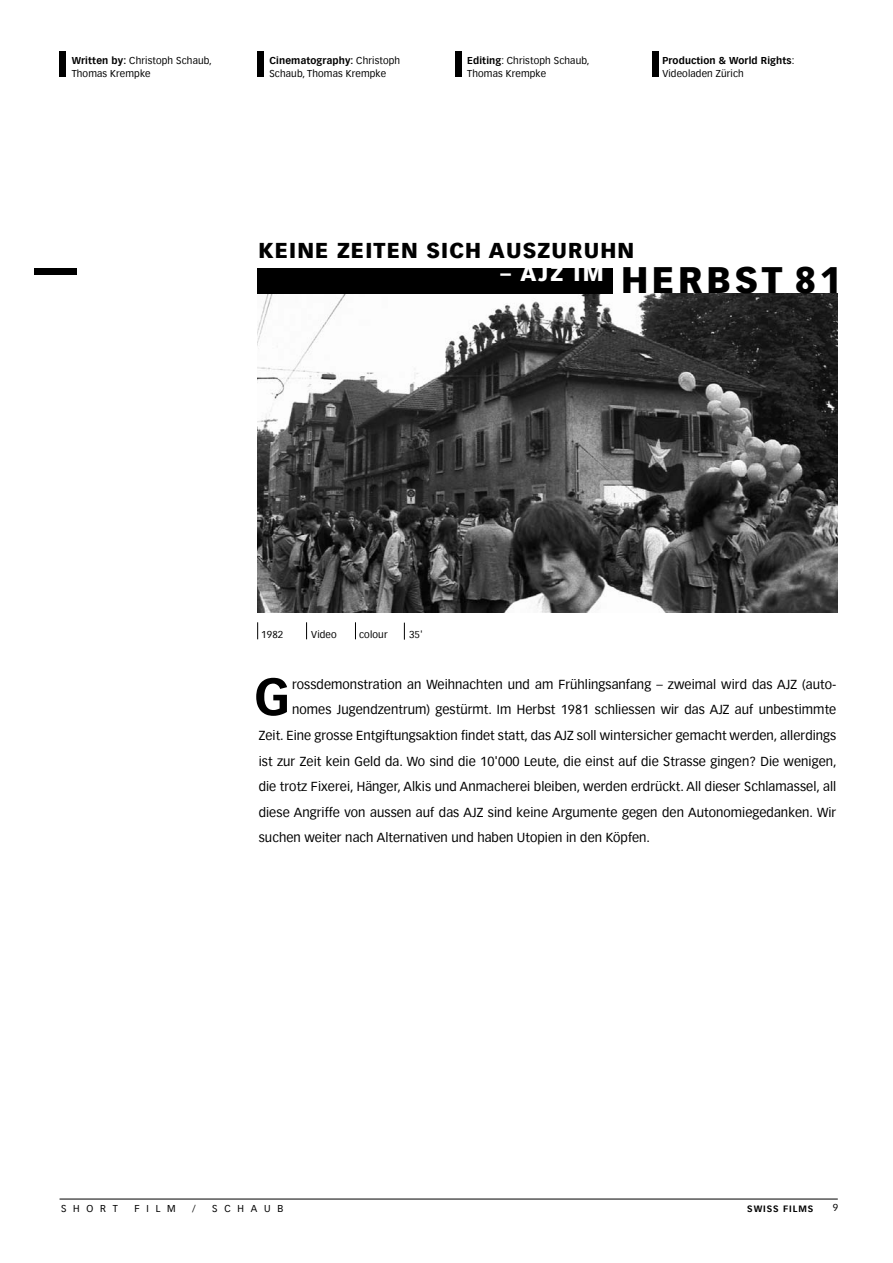
<style>
.page{position:relative;width:893px;height:1263px;background:#fff}
.page>*{position:absolute;margin:0;border:0;box-sizing:border-box;transform-origin:0 0}
.t1{font:700 51px "Vectora Com";color:#000}
.t2{font:900 36px "Vectora Com";letter-spacing:.1em;color:#000}
.t3{font:900 21px "Vectora Com";letter-spacing:.055em;color:#000}
.t4{font:900 21px "Vectora Com";color:#fff}
.t5{font:12.75px "Vectora Com";letter-spacing:.005em;color:#000}
.t6{font:9.75px/12.8px "Vectora Com";letter-spacing:.015em;color:#000}
.t7{font:700 9.75px/12.8px "Vectora Com";letter-spacing:.015em;color:#000}
.t8{font:700 9px "Vectora Com";letter-spacing:.1em;color:#000}
.s1{font-weight:700}
.s2{font-weight:400}
</style>
<div class="page">
<img style="left:257px;top:293px;width:580px;height:319px">
<svg style="left:306px;top:622px;width:1px;height:17px"></svg>
<svg style="left:257px;top:622px;width:1px;height:17px"></svg>
<svg style="left:355px;top:622px;width:1px;height:17px"></svg>
<div style="left:34px;top:268px;width:43px;height:6px;background:#000"></div>
<div style="left:257px;top:51px;width:7px;height:26px;background:#000"></div>
<div style="left:455px;top:51px;width:6px;height:26px;background:#000"></div>
<div style="left:653px;top:51px;width:6px;height:26px;background:#000"></div>
<div style="left:60px;top:51px;width:6px;height:26px;background:#000"></div>
<hr style="left:60px;top:1199px;width:778px;height:1px;background:#000">
<div style="left:257px;top:268px;width:355px;height:25px;background:#000"></div>
<svg style="left:404px;top:623px;width:1px;height:17px"></svg>
<p class="t6" style="left:72px;top:54px;width:142px"><span class="s1">Written by:</span> Christoph Schaub,<br>Thomas Krempke</p>
<p class="t6" style="left:467px;top:54px;width:124px"><span class="s1">Editing</span>: Christoph Schaub,<br>Thomas Krempke</p>
<p class="t7" style="left:662px;top:54px;width:134px">Production &amp; World Rights<span class="s2">:<br>Videoladen Zürich</span></p>
<p class="t6" style="left:269px;top:54px;width:132px"><span class="s1">Cinematography:</span> Christoph<br>Schaub, Thomas Krempke</p>
<h3 class="t3" style="left:258px;top:237px;width:377px">KEINE ZEITEN SICH AUSZURUHN</h3>
<h3 class="t4" style="left:500px;top:261px;width:105px">– AJZ IM</h3>
<h2 class="t2" style="left:621px;top:258px;width:221px">HERBST 81</h2>
<p class="t6" style="left:261px;top:628px;width:24px">1982</p>
<p class="t6" style="left:311px;top:628px;width:27px">Video</p>
<p class="t6" style="left:359px;top:628px;width:30px">colour</p>
<p class="t6" style="left:409px;top:628px;width:15px">35'</p>
<h1 class="t1" style="left:254px;top:666px;width:37px">G</h1>
<p class="t5" style="left:292px;top:677px;width:546px">rossdemonstration an Weihnachten und am Frühlingsanfang – zweimal wird das AJZ (auto-</p>
<p class="t5" style="left:292px;top:702px;width:546px">nomes Jugendzentrum) gestürmt. Im Herbst 1981 schliessen wir das AJZ auf unbestimmte</p>
<p class="t5" style="left:259px;top:728px;width:579px">Zeit. Eine grosse Entgiftungsaktion findet statt, das AJZ soll wintersicher gemacht werden, allerdings</p>
<p class="t5" style="left:259px;top:753px;width:579px">ist zur Zeit kein Geld da. Wo sind die 10'000 Leute, die einst auf die Strasse gingen? Die wenigen,</p>
<p class="t5" style="left:259px;top:779px;width:579px">die trotz Fixerei, Hänger, Alkis und Anmacherei bleiben, werden erdrückt. All dieser Schlamassel, all</p>
<p class="t5" style="left:259px;top:805px;width:579px">diese Angriffe von aussen auf das AJZ sind keine Argumente gegen den Autonomiegedanken. Wir</p>
<p class="t5" style="left:259px;top:830px;width:393px">suchen weiter nach Alternativen und haben Utopien in den Köpfen.</p>
<p class="t6" style="left:61px;top:1202px;width:58px">SHORT</p>
<p class="t6" style="left:134px;top:1202px;width:43px">FILM</p>
<p class="t6" style="left:192px;top:1202px;width:5px">/</p>
<p class="t6" style="left:212px;top:1202px;width:73px">SCHAUB</p>
<p class="t8" style="left:747px;top:1203px;width:67px">SWISS FILMS</p>
<p class="t6" style="left:833px;top:1202px;width:7px">9</p>
</div>
